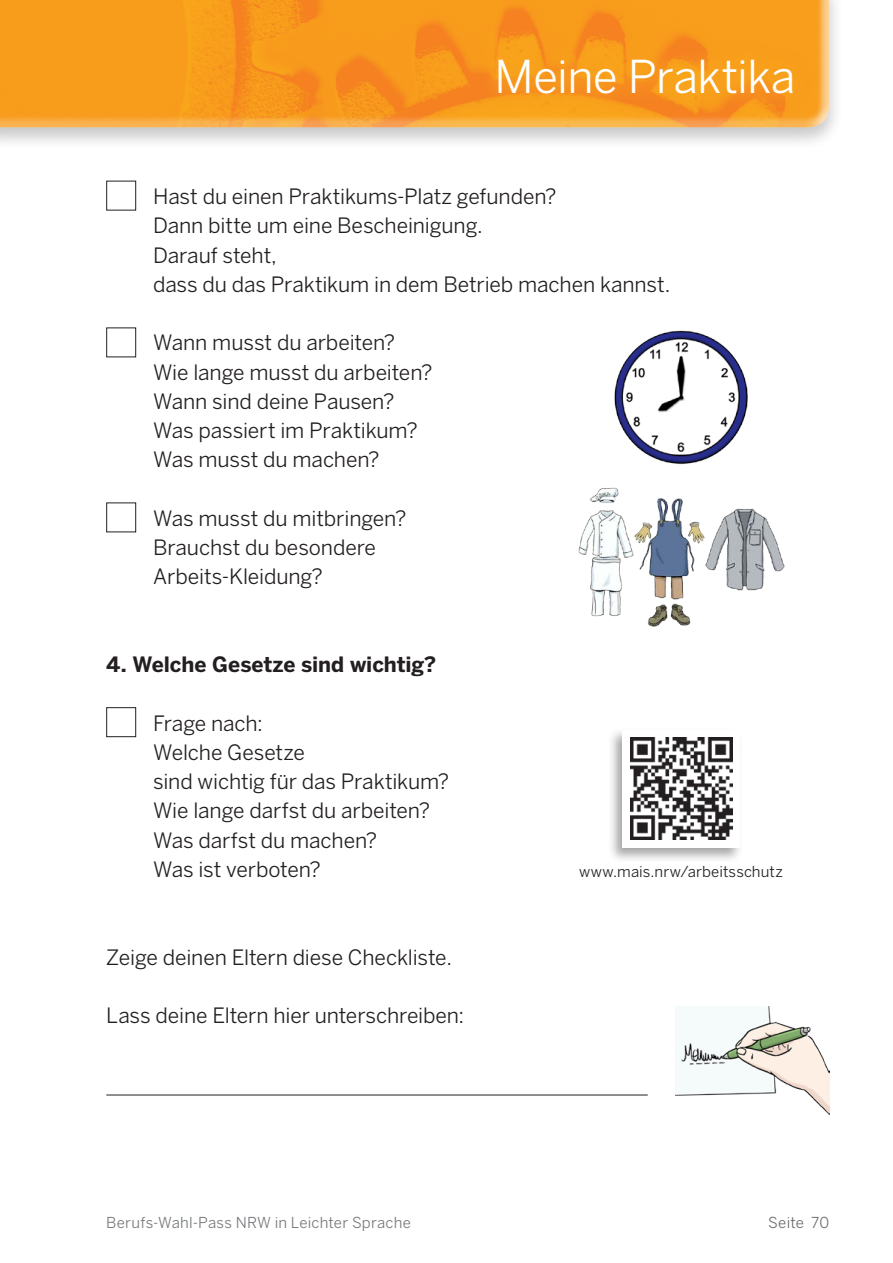
<style>
.page{position:relative;width:893px;height:1263px;background:#fff}
.page>*{position:absolute;margin:0;border:0;box-sizing:border-box;transform-origin:0 0}
.t1{font:45px "Benton Sans";letter-spacing:-.015em;color:#fff}
._01_Fliesstext_14_pt{font:21px "Benton Sans";letter-spacing:-.005em;color:#231f20}
._01_Fliesstext_14_pt-2{font:700 21px "Benton Sans";letter-spacing:-.005em;color:#231f20}
.t2{font:15px "Benton Sans";letter-spacing:.015em;color:#76787b}
.t3{font:15px "Benton Sans";letter-spacing:.005em;color:#231f20}
.t4{font:15px "Benton Sans";letter-spacing:.01em;color:#6c6d70}
</style>
<div class="page">
<div style="left:0;top:0;width:843px;height:150px;background:#231f20;opacity:.25"></div>
<div style="left:0;top:0;width:829px;height:128px;background:#fff;opacity:.75"></div>
<div style="left:479px;top:40px;width:333px;height:73px;background:#f9a51b;opacity:.75"></div>
<img style="left:614px;top:330px;width:134px;height:134px">
<img style="left:578px;top:487px;width:207px;height:140px">
<div style="left:106px;top:181px;width:30px;height:29px;border:1px solid #231f20"></div>
<div style="left:106px;top:328px;width:30px;height:29px;border:1px solid #231f20"></div>
<div style="left:106px;top:503px;width:30px;height:29px;border:1px solid #231f20"></div>
<div style="left:106px;top:707px;width:30px;height:30px;border:1px solid #231f20"></div>
<img style="left:676px;top:1006px;width:153px;height:109px">
<hr style="left:106px;top:1095px;width:542px;height:1px;background:#231f20">
<div style="left:608px;top:728px;width:135px;height:135px;background:#231f20;opacity:.4"></div>
<div style="left:623px;top:731px;width:117px;height:117px;background:#fff"></div>
<img style="left:630px;top:738px;width:102px;height:102px">
<h1 class="t1" style="left:494px;top:50px;width:302px">Meine Praktika</h1>
<p class="_01_Fliesstext_14_pt" style="left:153px;top:184px;width:405px">Hast du einen Praktikums-Platz gefunden?</p>
<p class="_01_Fliesstext_14_pt" style="left:153px;top:213px;width:331px">Dann bitte um eine Bescheinigung.</p>
<p class="_01_Fliesstext_14_pt" style="left:153px;top:243px;width:125px">Darauf steht,</p>
<p class="_01_Fliesstext_14_pt" style="left:153px;top:272px;width:519px">dass du das Praktikum in dem Betrieb machen kannst.</p>
<p class="_01_Fliesstext_14_pt" style="left:153px;top:330px;width:244px">Wann musst du arbeiten?</p>
<p class="_01_Fliesstext_14_pt" style="left:153px;top:360px;width:281px">Wie lange musst du arbeiten?</p>
<p class="_01_Fliesstext_14_pt" style="left:153px;top:389px;width:243px">Wann sind deine Pausen?</p>
<p class="_01_Fliesstext_14_pt" style="left:153px;top:418px;width:266px">Was passiert im Praktikum?</p>
<p class="_01_Fliesstext_14_pt" style="left:153px;top:447px;width:228px">Was musst du machen?</p>
<p class="_01_Fliesstext_14_pt" style="left:153px;top:506px;width:255px">Was musst du mitbringen?</p>
<p class="_01_Fliesstext_14_pt" style="left:153px;top:535px;width:224px">Brauchst du besondere</p>
<p class="_01_Fliesstext_14_pt" style="left:153px;top:564px;width:171px">Arbeits-Kleidung?</p>
<p class="_01_Fliesstext_14_pt-2" style="left:106px;top:652px;width:332px">4. Welche Gesetze sind wichtig?</p>
<p class="_01_Fliesstext_14_pt" style="left:153px;top:711px;width:111px">Frage nach:</p>
<p class="_01_Fliesstext_14_pt" style="left:153px;top:740px;width:153px">Welche Gesetze</p>
<p class="_01_Fliesstext_14_pt" style="left:153px;top:769px;width:298px">sind wichtig für das Praktikum?</p>
<p class="_01_Fliesstext_14_pt" style="left:153px;top:798px;width:278px">Wie lange darfst du arbeiten?</p>
<p class="_01_Fliesstext_14_pt" style="left:153px;top:828px;width:226px">Was darfst du machen?</p>
<p class="_01_Fliesstext_14_pt" style="left:153px;top:857px;width:169px">Was ist verboten?</p>
<p class="_01_Fliesstext_14_pt" style="left:106px;top:945px;width:347px">Zeige deinen Eltern diese Checkliste.</p>
<p class="_01_Fliesstext_14_pt" style="left:106px;top:1003px;width:360px">Lass deine Eltern hier unterschreiben:</p>
<p class="t3" style="left:579px;top:863px;width:205px">www.mais.nrw/arbeitsschutz</p>
<p class="t2" style="left:106px;top:1214px;width:306px">Berufs-Wahl-Pass NRW in Leichter Sprache</p>
<p class="t4" style="left:768px;top:1214px;width:62px">Seite 70</p>
</div>
